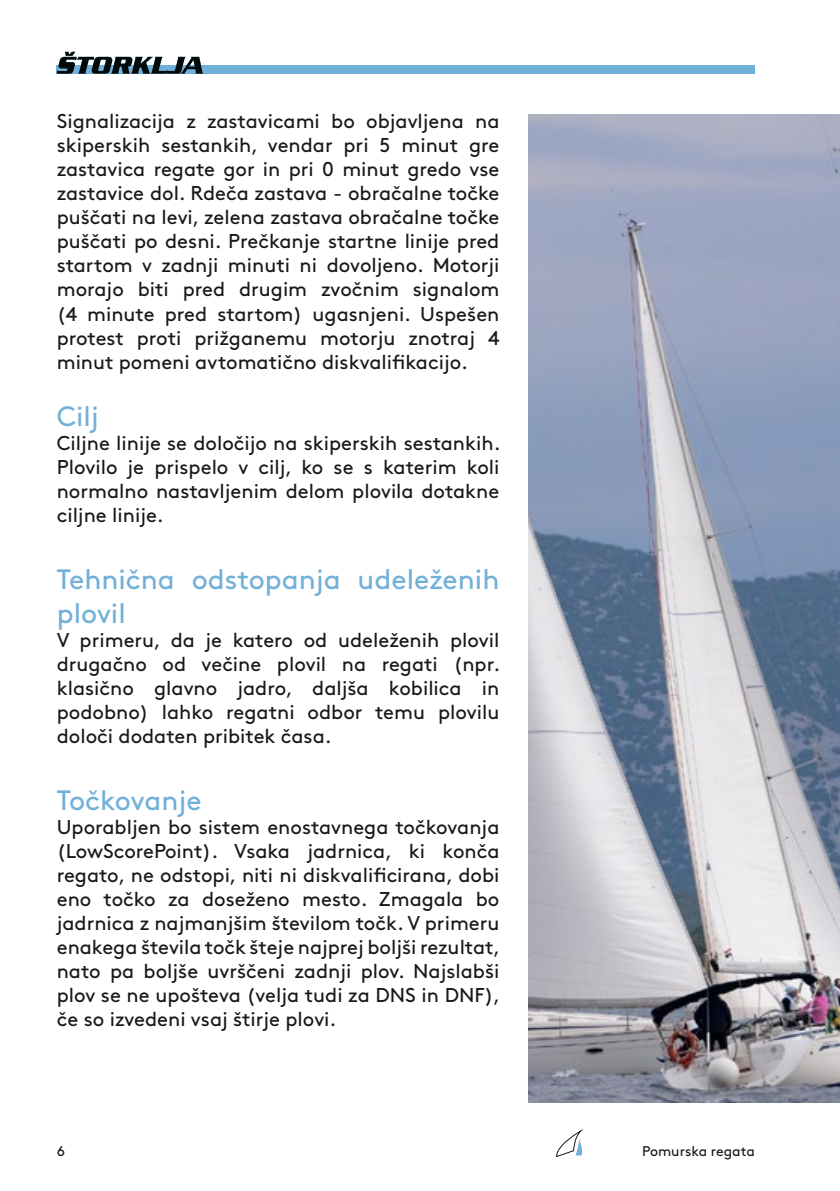
<style>
.page{position:relative;width:840px;height:1191px;background:#fff}
.page>*{position:absolute;margin:0;border:0;box-sizing:border-box;transform-origin:0 0}
.t1{font:28px/33.6px "Brown";color:#71b0d8}
.t2{font:20px/24px "Brown";color:#1a171c;text-align:justify}
.t3{font:14px "Brown";color:#1a171c}
</style>
<div class="page">
<div style="left:57px;top:65px;width:697px;height:9px;background:#71b0d8"></div>
<svg style="left:556px;top:1129px;width:27px;height:28px"></svg>
<svg style="left:57px;top:52px;width:146px;height:22px"></svg>
<img style="left:528px;top:114px;width:311px;height:989px">
<p class="t2" style="left:57px;top:108px;width:444px">Signalizacija z zastavicami bo objavljena na skiperskih sestankih, vendar pri 5 minut gre zastavica regate gor in pri 0 minut gredo vse zastavice dol. Rdeča zastava - obračalne točke puščati na levi, zelena zastava obračalne točke puščati po desni. Prečkanje startne linije pred startom v zadnji minuti ni dovoljeno. Motorji morajo biti pred drugim zvočnim signalom (4 minute pred startom) ugasnjeni. Uspešen protest proti prižganemu motorju znotraj 4 minut pomeni avtomatično diskvalifikacijo.</p>
<h1 class="t1" style="left:57px;top:397px;width:44px">Cilj</h1>
<p class="t2" style="left:57px;top:429px;width:445px">Ciljne linije se določijo na skiperskih sestankih.<br>Plovilo je prispelo v cilj, ko se s katerim koli normalno nastavljenim delom plovila dotakne ciljne linije.</p>
<h1 class="t1" style="left:57px;top:560px;width:444px">Tehnična odstopanja udeleženih plovil</h1>
<p class="t2" style="left:57px;top:626px;width:445px">V primeru, da je katero od udeleženih plovil drugačno od večine plovil na regati (npr. klasično glavno jadro, daljša kobilica in podobno) lahko regatni odbor temu plovilu določi dodaten pribitek časa.</p>
<h1 class="t1" style="left:57px;top:781px;width:146px">Točkovanje</h1>
<p class="t2" style="left:57px;top:813px;width:445px">Uporabljen bo sistem enostavnega točkovanja (LowScorePoint). Vsaka jadrnica, ki konča regato, ne odstopi, niti ni diskvalificirana, dobi eno točko za doseženo mesto. Zmagala bo jadrnica z najmanjšim številom točk. V primeru enakega števila točk šteje najprej boljši rezultat, nato pa boljše uvrščeni zadnji plov. Najslabši plov se ne upošteva (velja tudi za DNS in DNF), če so izvedeni vsaj štirje plovi.</p>
<p class="t3" style="left:57px;top:1140px;width:10px">6</p>
<p class="t3" style="left:642px;top:1140px;width:114px">Pomurska regata</p>
</div>
